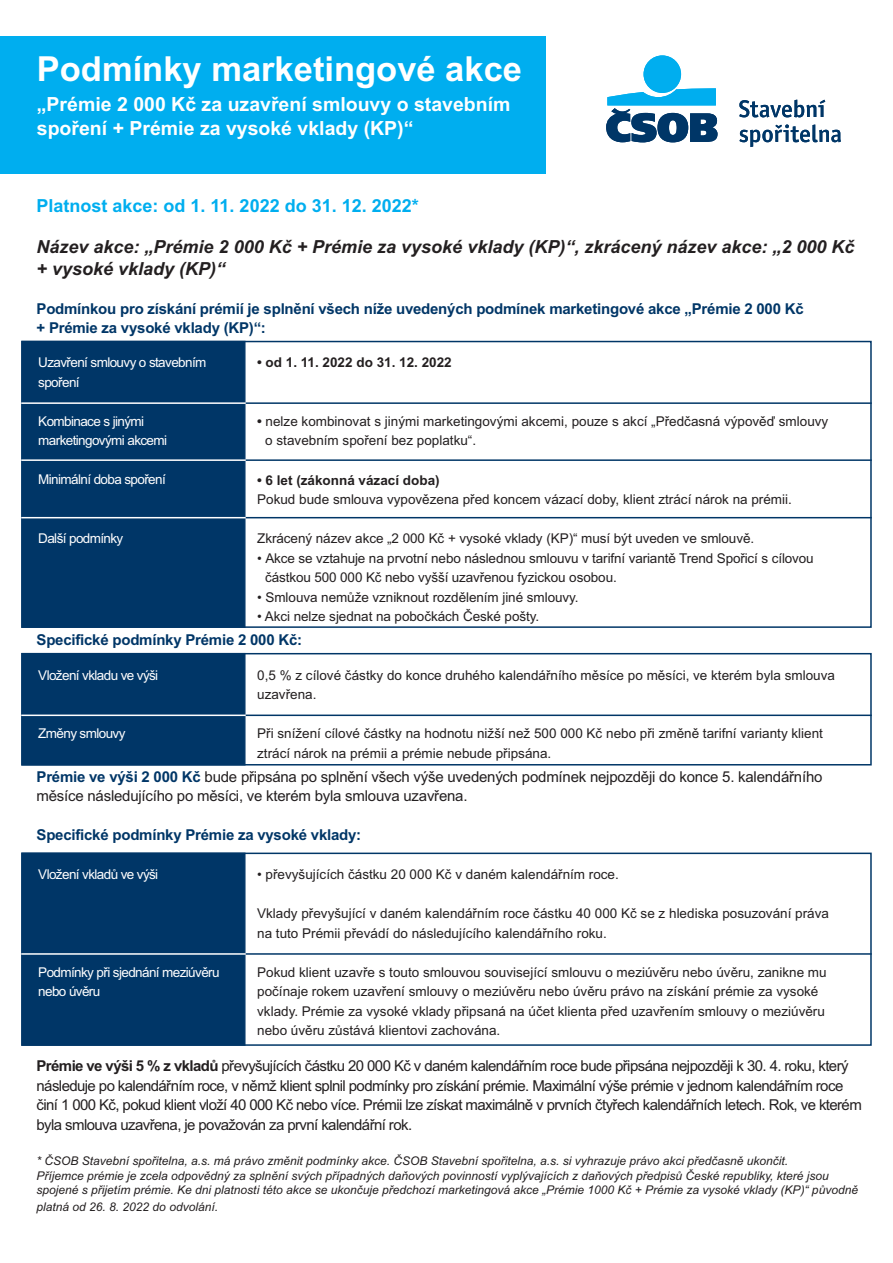
<style>
.page{position:relative;width:893px;height:1263px;background:#fff}
.page>*{position:absolute;margin:0;border:0;box-sizing:border-box;transform-origin:0 0}
.t1{font:700 34.5px "Arial";color:#fff}
.t2{font:700 19.5px/23.4px "Arial";color:#fff}
.t3{font:italic 700 18px/21.6px "Arial";color:#231f20}
.t4{font:700 18px "Arial";color:#00aeef}
.t5{font:15px/19.5px "Arial";letter-spacing:-.04em;color:#231f20}
.t6{font:700 15px/19.5px "Arial";letter-spacing:-.015em;color:#003667}
.t7{font:15px/19.5px "Arial";letter-spacing:-.015em;color:#231f20}
.t8{font:13.5px/19.5px "Arial";color:#231f20}
.t9{font:13.5px/19.5px "Arial";letter-spacing:-.045em;color:#fff}
.t10{font:700 13.5px "Arial";color:#231f20}
.t11{font:italic 12px/14.4px "Arial";color:#231f20}
.s1{font-weight:700}
.s2{font-weight:700;color:#003667}
</style>
<div class="page">
<div style="left:23px;top:342px;width:221px;height:284px;background:#003667"></div>
<div style="left:21px;top:341px;width:225px;height:287px;border:2px solid #003667"></div>
<hr style="left:246px;top:459px;width:626px;height:2px;background:#003667">
<hr style="left:246px;top:402px;width:626px;height:2px;background:#003667">
<hr style="left:21px;top:402px;width:225px;height:2px;background:#fff">
<div style="left:21px;top:653px;width:851px;height:112px;border:2px solid #003667"></div>
<div style="left:23px;top:654px;width:221px;height:110px;background:#003667"></div>
<div style="left:21px;top:653px;width:225px;height:112px;border:2px solid #003667"></div>
<hr style="left:246px;top:714px;width:626px;height:2px;background:#003667">
<hr style="left:21px;top:714px;width:225px;height:2px;background:#fff">
<div style="left:21px;top:852px;width:851px;height:194px;border:2px solid #003667"></div>
<div style="left:23px;top:854px;width:221px;height:190px;background:#003667"></div>
<div style="left:21px;top:852px;width:225px;height:194px;border:2px solid #003667"></div>
<hr style="left:246px;top:953px;width:626px;height:2px;background:#003667">
<hr style="left:21px;top:953px;width:225px;height:2px;background:#fff">
<hr style="left:21px;top:459px;width:225px;height:2px;background:#fff">
<hr style="left:246px;top:517px;width:626px;height:1px;background:#003667">
<hr style="left:21px;top:517px;width:225px;height:1px;background:#fff">
<div style="left:0;top:36px;width:545px;height:138px;background:#00aeef"></div>
<div style="left:643px;top:55px;width:38px;height:38px;background:#00aeef;border-radius:50%"></div>
<svg style="left:606px;top:88px;width:111px;height:54px"></svg>
<svg style="left:739px;top:100px;width:86px;height:17px"></svg>
<svg style="left:739px;top:125px;width:102px;height:22px"></svg>
<h1 class="t1" style="left:37px;top:56px;width:487px">Podmínky marketingové akce</h1>
<h2 class="t2" style="left:37px;top:95px;width:475px">„Prémie 2 000 Kč za uzavření smlouvy o stavebním spoření + Prémie za vysoké vklady (KP)“</h2>
<h1 class="t1" style="left:37px;top:71px;width:487px">Podmínky marketingové akce</h1>
<h2 class="t2" style="left:37px;top:110px;width:404px">„Prémie 1000 Kč za stavebko a běžný účet“</h2>
<h3 class="t4" style="left:37px;top:199px;width:384px">Platnost akce: od 1. 11. 2022 do 31. 12. 2022*</h3>
<h3 class="t3" style="left:37px;top:236px;width:819px">Název akce: „Prémie 2 000 Kč + Prémie za vysoké vklady (KP)“, zkrácený název akce: „2 000 Kč + vysoké vklady (KP)“</h3>
<p class="t6" style="left:37px;top:300px;width:769px">Podmínkou pro získání prémií je splnění všech níže uvedených podmínek marketingové akce „Prémie 2 000 Kč + Prémie za vysoké vklady (KP)“:</p>
<p class="t9" style="left:38px;top:354px;width:170px">Uzavření smlouvy o stavebním spoření</p>
<p class="t9" style="left:38px;top:413px;width:130px">Kombinace s jinými marketingovými akcemi</p>
<p class="t9" style="left:38px;top:471px;width:129px">Minimální doba spoření</p>
<p class="t9" style="left:38px;top:530px;width:87px">Další podmínky</p>
<p class="t10" style="left:257px;top:358px;width:196px">• od 1. 11. 2022 do 31. 12. 2022</p>
<p class="t8" style="left:265px;top:413px;width:565px;text-indent:-8px"><span class="s1">•</span> nelze kombinovat s jinými marketingovými akcemi, pouze s akcí „Předčasná výpověď smlouvy o stavebním spoření bez poplatku“.</p>
<p class="t10" style="left:257px;top:475px;width:184px">• 6 let (zákonná vázací doba)</p>
<p class="t8" style="left:257px;top:491px;width:536px">Pokud bude smlouva vypovězena před koncem vázací doby, klient ztrácí nárok na prémii.</p>
<p class="t8" style="left:257px;top:530px;width:499px">Zkrácený název akce „2 000 Kč + vysoké vklady (KP)“ musí být uveden ve smlouvě.</p>
<p class="t8" style="left:265px;top:549px;width:550px;text-indent:-8px">• Akce se vztahuje na prvotní nebo následnou smlouvu v tarifní variantě Trend Spořicí s cílovou částkou 500 000 Kč nebo vyšší uzavřenou fyzickou osobou.</p>
<p class="t8" style="left:257px;top:588px;width:323px">• Smlouva nemůže vzniknout rozdělením jiné smlouvy.</p>
<p class="t8" style="left:257px;top:608px;width:284px">• Akci nelze sjednat na pobočkách České pošty.</p>
<p class="t6" style="left:37px;top:632px;width:267px">Specifické podmínky Prémie 2 000 Kč:</p>
<p class="t9" style="left:38px;top:666px;width:122px">Vložení vkladu ve výši</p>
<p class="t9" style="left:38px;top:725px;width:89px">Změny smlouvy</p>
<p class="t8" style="left:257px;top:666px;width:579px">0,5 % z cílové částky do konce druhého kalendářního měsíce po měsíci, ve kterém byla smlouva uzavřena.</p>
<p class="t8" style="left:257px;top:725px;width:567px">Při snížení cílové částky na hodnotu nižší než 500 000 Kč nebo při změně tarifní varianty klient ztrácí nárok na prémii a prémie nebude připsána.</p>
<p class="t7" style="left:37px;top:768px;width:787px"><span class="s2">Prémie ve výši 2 000 Kč</span> bude připsána po splnění všech výše uvedených podmínek nejpozději do konce 5. kalendářního měsíce následujícího po měsíci, ve kterém byla smlouva uzavřena.</p>
<p class="t6" style="left:37px;top:827px;width:326px">Specifické podmínky Prémie za vysoké vklady:</p>
<p class="t9" style="left:38px;top:866px;width:122px">Vložení vkladů ve výši</p>
<p class="t9" style="left:38px;top:963px;width:183px">Podmínky při sjednání meziúvěru nebo úvěru</p>
<p class="t8" style="left:257px;top:866px;width:363px">• převyšujících částku 20 000 Kč v daném kalendářním roce.</p>
<p class="t8" style="left:257px;top:905px;width:573px">Vklady převyšující v daném kalendářním roce částku 40 000 Kč se z hlediska posuzování práva na tuto Prémii převádí do následujícího kalendářního roku.</p>
<p class="t8" style="left:257px;top:964px;width:571px">Pokud klient uzavře s touto smlouvou související smlouvu o meziúvěru nebo úvěru, zanikne mu počínaje rokem uzavření smlouvy o meziúvěru nebo úvěru právo na získání prémie za vysoké vklady. Prémie za vysoké vklady připsaná na účet klienta před uzavřením smlouvy o meziúvěru nebo úvěru zůstává klientovi zachována.</p>
<p class="t5" style="left:37px;top:1058px;width:827px"><span class="s1">Prémie ve výši 5 % z vkladů</span> převyšujících částku 20 000 Kč v daném kalendářním roce bude připsána nejpozději k 30. 4. roku, který následuje po kalendářním roce, v němž klient splnil podmínky pro získání prémie. Maximální výše prémie v jednom kalendářním roce činí 1 000 Kč, pokud klient vloží 40 000 Kč nebo více. Prémii lze získat maximálně v prvních čtyřech kalendářních letech. Rok, ve kterém byla smlouva uzavřena, je považován za první kalendářní rok.</p>
<p class="t11" style="left:37px;top:1155px;width:823px">* ČSOB Stavební spořitelna, a.s. má právo změnit podmínky akce. ČSOB Stavební spořitelna, a.s. si vyhrazuje právo akci předčasně ukončit.<br>Příjemce prémie je zcela odpovědný za splnění svých případných daňových povinností vyplývajících z daňových předpisů České republiky, které jsou spojené s přijetím prémie. Ke dni platnosti této akce se ukončuje předchozí marketingová akce „Prémie 1000 Kč + Prémie za vysoké vklady (KP)“ původně</p>
<p class="t11" style="left:37px;top:1200px;width:183px">platná od 26. 8. 2022 do odvolání.</p>
</div>
